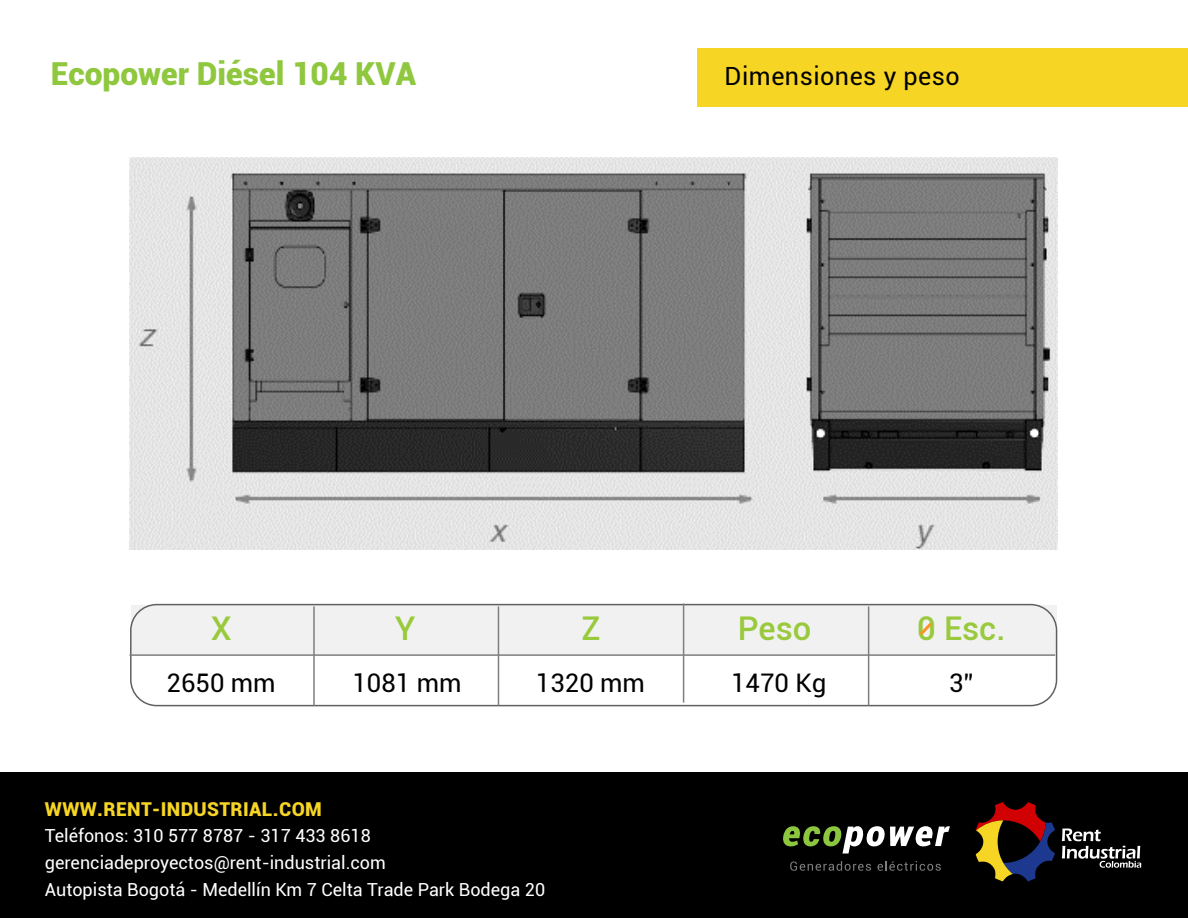
<style>
.page{position:relative;width:1188px;height:918px;background:#fff}
.page>*{position:absolute;margin:0;border:0;box-sizing:border-box;transform-origin:0 0}
.t1{font:500 32.7px "Roboto";color:#98ca3c}
.t2{font:900 31.65px "Roboto";color:#8fc73e}
.t3{font:25.65px "Roboto";color:#000}
.t4{font:25.05px "Roboto";letter-spacing:.02em;color:#000}
.t5{font:900 19.2px "Roboto";letter-spacing:.02em;color:#f6d524}
.t6{font:18px/27px "Roboto";color:#fff}
</style>
<div class="page">
<div style="left:698px;top:48px;width:490px;height:58px;background:#f6d524"></div>
<img style="left:130px;top:158px;width:927px;height:392px">
<div style="left:131px;top:605px;width:926px;height:50px;background:#f1f1f1"></div>
<div style="left:130px;top:604px;width:927px;height:102px;border:2px solid #606060;border-radius:26px"></div>
<hr style="left:313px;top:606px;width:2px;height:100px;background:#7f7f7e">
<hr style="left:498px;top:606px;width:1px;height:100px;background:#7f7f7e">
<hr style="left:683px;top:603px;width:1px;height:100px;background:#7f7f7e">
<hr style="left:868px;top:606px;width:1px;height:100px;background:#7f7f7e">
<hr style="left:129px;top:654px;width:926px;height:2px;background:#7f7f7e">
<svg style="left:919px;top:622px;width:13px;height:14px"></svg>
<div style="left:388px;top:212px;width:103px;height:58px;background:#7c7c7c"></div>
<div style="left:0;top:773px;width:1188px;height:145px;background:#000"></div>
<svg style="left:1062px;top:829px;width:79px;height:39px"></svg>
<svg style="left:976px;top:802px;width:79px;height:79px"></svg>
<svg style="left:790px;top:861px;width:81px;height:10px"></svg>
<svg style="left:877px;top:861px;width:64px;height:10px"></svg>
<svg style="left:783px;top:826px;width:167px;height:28px"></svg>
<h2 class="t2" style="left:51px;top:52px;width:367px">Ecopower Diésel 104 KVA</h2>
<h3 class="t4" style="left:725px;top:59px;width:237px">Dimensiones y peso</h3>
<h1 class="t1" style="left:211px;top:605px;width:22px">X</h1>
<h1 class="t1" style="left:395px;top:605px;width:22px">Y</h1>
<h1 class="t1" style="left:581px;top:605px;width:21px">Z</h1>
<h1 class="t1" style="left:738px;top:605px;width:75px">Peso</h1>
<h1 class="t1" style="left:917px;top:605px;width:90px">0 Esc.</h1>
<h3 class="t3" style="left:167px;top:665px;width:111px">2650 mm</h3>
<h3 class="t3" style="left:352px;top:665px;width:111px">1081 mm</h3>
<h3 class="t3" style="left:536px;top:665px;width:111px">1320 mm</h3>
<h3 class="t3" style="left:731px;top:665px;width:97px">1470 Kg</h3>
<h3 class="t3" style="left:949px;top:665px;width:26px">3”</h3>
<p class="t5" style="left:45px;top:795px;width:278px">WWW.RENT-INDUSTRIAL.COM</p>
<p class="t6" style="left:45px;top:821px;width:502px">Teléfonos: 310 577 8787 - 317 433 8618 gerenciadeproyectos@rent-industrial.com<br>Autopista Bogotá - Medellín Km 7 Celta Trade Park Bodega 20</p>
</div>
